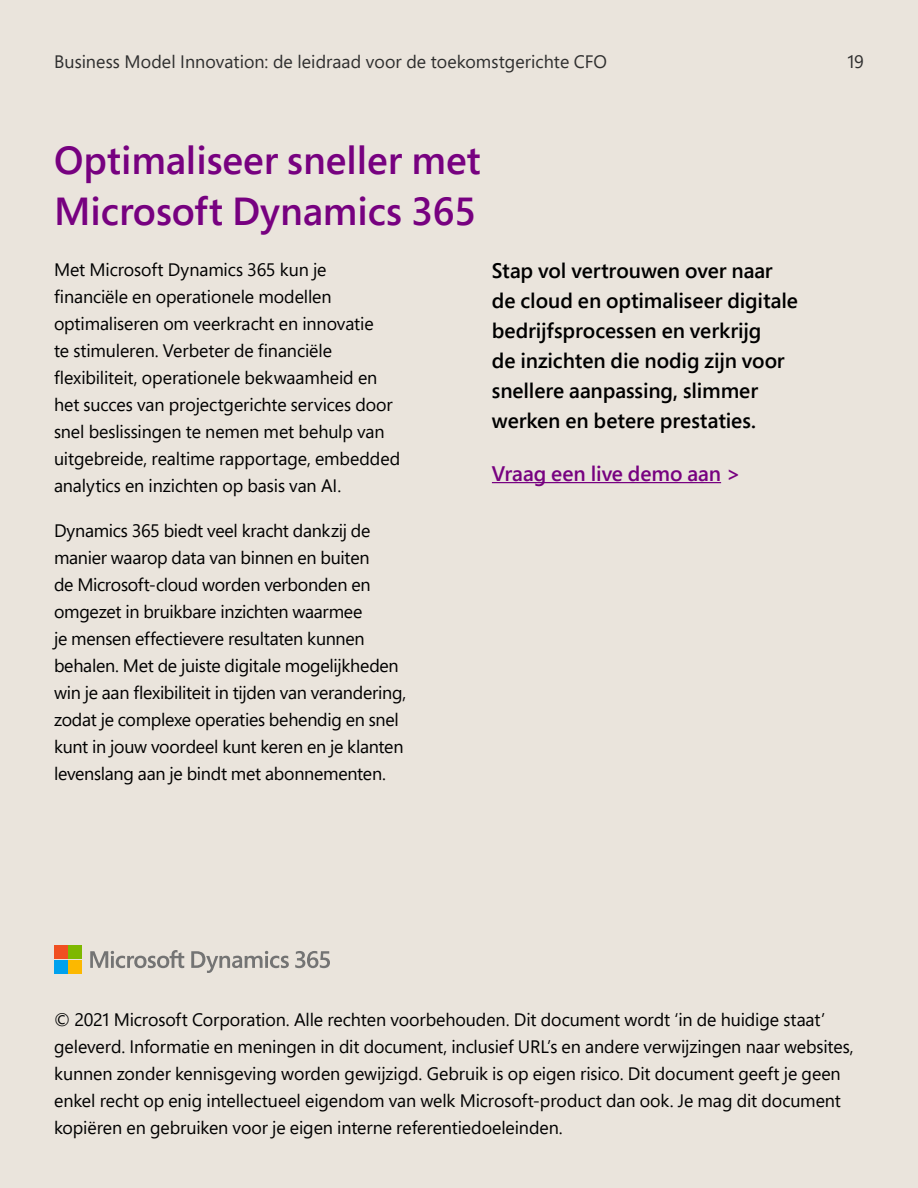
<style>
.page{position:relative;width:918px;height:1188px;background:#eae4dc}
.page>*{position:absolute;margin:0;border:0;box-sizing:border-box;transform-origin:0 0}
.H3_26_34{font:600 39px/51px "Segoe Pro";color:#770180}
.Highlights_14_20{font:600 21px/30px "Segoe Pro";color:#000}
.Highlights_14_20-2{font:600 21px "Segoe Pro";color:#770180}
.P_12_18{font:18px/27px "Segoe Pro";letter-spacing:-.01em;color:#000}
.t1{font:18px "Segoe Pro";letter-spacing:.005em;color:#2f2f2f}
</style>
<div class="page">
<hr style="left:492px;top:482px;width:229px;height:1px;background:#770180">
<svg style="left:191px;top:951px;width:98px;height:22px"></svg>
<svg style="left:295px;top:951px;width:35px;height:17px"></svg>
<svg style="left:90px;top:950px;width:94px;height:18px"></svg>
<div style="left:54px;top:946px;width:13px;height:13px;background:#f04f21"></div>
<div style="left:69px;top:946px;width:13px;height:13px;background:#7eb800"></div>
<div style="left:54px;top:960px;width:13px;height:13px;background:#00a1ee"></div>
<div style="left:69px;top:960px;width:13px;height:13px;background:#fcb800"></div>
<p class="t1" style="left:54px;top:49px;width:555px">Business Model Innovation: de leidraad voor de toekomstgerichte CFO</p>
<p class="t1" style="left:848px;top:49px;width:18px">19</p>
<p class="H3_26_34" style="left:54px;top:134px;width:428px">Optimaliseer sneller met<br>Microsoft Dynamics 365</p>
<p class="P_12_18" style="left:54px;top:255px;width:348px">Met Microsoft Dynamics 365 kun je financiële en operationele modellen optimaliseren om veerkracht en innovatie<br>te stimuleren. Verbeter de financiële flexibiliteit, operationele bekwaamheid en het succes van projectgerichte services door snel beslissingen te nemen met behulp van uitgebreide, realtime rapportage, embedded analytics en inzichten op basis van AI.</p>
<p class="P_12_18" style="left:54px;top:516px;width:354px">Dynamics 365 biedt veel kracht dankzij de manier waarop data van binnen en buiten<br>de Microsoft-cloud worden verbonden en omgezet in bruikbare inzichten waarmee<br>je mensen effectievere resultaten kunnen behalen. Met de juiste digitale mogelijkheden win je aan flexibiliteit in tijden van verandering, zodat je complexe operaties behendig en snel kunt in jouw voordeel kunt keren en je klanten levenslang aan je bindt met abonnementen.</p>
<p class="Highlights_14_20" style="left:492px;top:255px;width:308px">Stap vol vertrouwen over naar de cloud en optimaliseer digitale bedrijfsprocessen en verkrijg<br>de inzichten die nodig zijn voor snellere aanpassing, slimmer werken en betere prestaties.</p>
<p class="Highlights_14_20-2" style="left:492px;top:459px;width:250px">Vraag een live demo aan &gt;</p>
<p class="P_12_18" style="left:54px;top:1006px;width:801px">© 2021 Microsoft Corporation. Alle rechten voorbehouden. Dit document wordt ‘in de huidige staat’ geleverd. Informatie en meningen in dit document, inclusief URL’s en andere verwijzingen naar websites, kunnen zonder kennisgeving worden gewijzigd. Gebruik is op eigen risico. Dit document geeft je geen enkel recht op enig intellectueel eigendom van welk Microsoft-product dan ook. Je mag dit document kopiëren en gebruiken voor je eigen interne referentiedoeleinden.</p>
</div>
